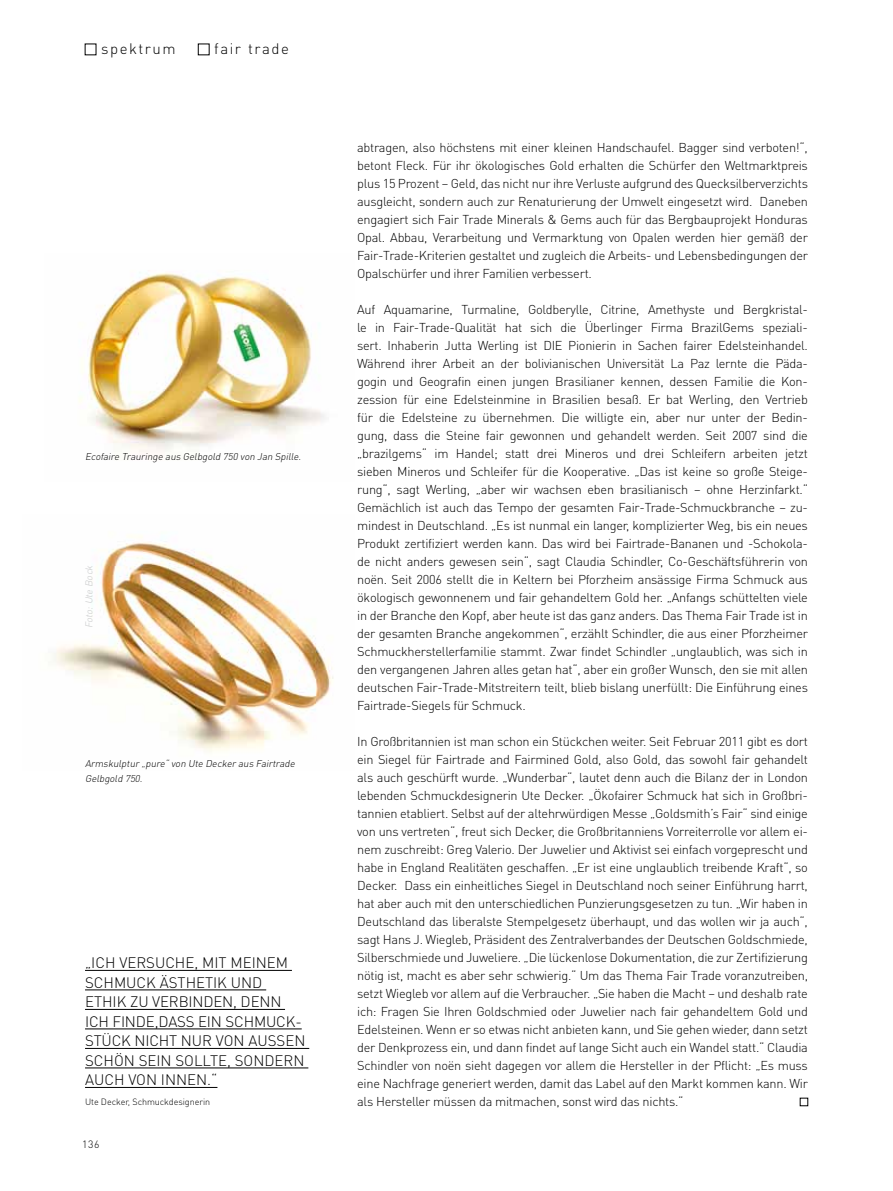
<style>
.page{position:relative;width:893px;height:1191px;background:#fff}
.page>*{position:absolute;margin:0;border:0;box-sizing:border-box;transform-origin:0 0}
.t1{font:300 15px "DIN Pro";letter-spacing:.1em;color:#000}
.t2{font:300 12.75px/18px "DIN Pro";letter-spacing:-.02em;color:#000;text-align:justify}
.t3{font:300 10.5px "DIN Pro";color:#000}
.t4{font:italic 300 9.75px/15px "DIN Pro";color:#000}
.t5{font:italic 300 9.75px "DIN Pro";color:#c6c7c8}
.t6{font:300 9px "DIN Pro";letter-spacing:-.005em;color:#000}
</style>
<div class="page">
<div style="left:198px;top:44px;width:11px;height:11px;border:1px solid #000"></div>
<img style="left:53px;top:535px;width:281px;height:217px">
<img style="left:79px;top:272px;width:246px;height:180px">
<hr style="left:85px;top:970px;width:207px;height:1px;background:#000">
<hr style="left:85px;top:989px;width:181px;height:1px;background:#000">
<hr style="left:85px;top:1009px;width:200px;height:1px;background:#000">
<hr style="left:85px;top:1028px;width:217px;height:1px;background:#000">
<hr style="left:85px;top:1048px;width:224px;height:1px;background:#000">
<hr style="left:85px;top:1067px;width:223px;height:1px;background:#000">
<hr style="left:85px;top:1087px;width:132px;height:1px;background:#000">
<p class="t1" style="left:101px;top:39px;width:76px">spektrum</p>
<p class="t1" style="left:214px;top:39px;width:76px">fair trade</p>
<p class="t4" style="left:85px;top:448px;width:220px">Ecofaire Trauringe aus Gelbgold 750 von Jan Spille.</p>
<p class="t5" style="left:83px;top:628px;width:66px;rotate:-90deg">Foto:Ute Bock</p>
<p class="t4" style="left:85px;top:756px;width:213px">Armskulptur„pure“ von Ute Deckeraus Fairtrade<br>Gelbgold 750.</p>
<p class="t1" style="left:85px;top:953px;width:15px">„ich</p>
<p class="t1" style="left:119px;top:953px;width:11px">versuche</p>
<p class="t1" style="left:194px;top:953px;width:17px">, mit</p>
<p class="t1" style="left:230px;top:953px;width:11px">meinem</p>
<p class="t1" style="left:85px;top:973px;width:11px">schmuck</p>
<p class="t1" style="left:160px;top:973px;width:10px">ästhetik</p>
<p class="t1" style="left:231px;top:973px;width:11px">und</p>
<p class="t1" style="left:85px;top:992px;width:9px">ethik</p>
<p class="t1" style="left:130px;top:992px;width:32px">zu verbinden</p>
<p class="t1" style="left:233px;top:992px;width:18px">, denn</p>
<p class="t1" style="left:85px;top:1012px;width:8px">ich</p>
<p class="t1" style="left:113px;top:1012px;width:9px">finde</p>
<p class="t1" style="left:155px;top:1012px;width:14px">,dass</p>
<p class="t1" style="left:198px;top:1012px;width:8px">ein</p>
<p class="t1" style="left:225px;top:1012px;width:11px">schmuck</p>
<p class="t1" style="left:295px;top:1012px;width:8px">-</p>
<p class="t1" style="left:85px;top:1031px;width:59px">stück nicht</p>
<p class="t1" style="left:181px;top:1031px;width:11px">nur</p>
<p class="t1" style="left:216px;top:1031px;width:10px">von</p>
<p class="t1" style="left:248px;top:1031px;width:47px">auSSen</p>
<p class="t1" style="left:85px;top:1051px;width:11px">schön</p>
<p class="t1" style="left:139px;top:1051px;width:9px">sein</p>
<p class="t1" style="left:175px;top:1051px;width:10px">sollte</p>
<p class="t1" style="left:227px;top:1051px;width:19px">, sondern</p>
<p class="t1" style="left:85px;top:1070px;width:11px">auch</p>
<p class="t1" style="left:128px;top:1070px;width:10px">von</p>
<p class="t1" style="left:161px;top:1070px;width:10px">innen</p>
<p class="t1" style="left:207px;top:1070px;width:12px">.“</p>
<p class="t6" style="left:85px;top:1096px;width:127px">Ute Decker, Schmuckdesignerin</p>
<p class="t3" style="left:82px;top:1137px;width:19px">136</p>
<p class="t2" style="left:357px;top:138px;width:452px">abtragen, also höchstens mit einer kleinen Handschaufel. Bagger sind verboten!“, betont Fleck. Für ihr ökologisches Gold erhalten die Schürfer den Weltmarktpreis plus 15 Prozent – Geld, das nicht nur ihre Verluste aufgrund des Quecksilberverzichts ausgleicht, sondern auch zur Renaturierung der Umwelt eingesetzt wird. Daneben engagiert sich Fair Trade Minerals &amp; Gems auch für das Bergbauprojekt Honduras Opal. Abbau, Verarbeitung und Vermarktung von Opalen werden hier gemäß der Fair-Trade-Kriterien gestaltet und zugleich die Arbeits- und Lebensbedingungen der Opalschürfer und ihrer Familien verbessert.</p>
<p class="t2" style="left:357px;top:300px;width:452px">Auf Aquamarine, Turmaline, Goldberylle, Citrine, Amethyste und Bergkristal&shy;le in Fair-Trade-Qualität hat sich die Ü berlinger Firma BrazilGems speziali&shy;sert. Inhaberin Jutta Werling ist DIE Pionierin in Sachen fairer Edelsteinhandel.<br>Während ihrer Arbeit an der bolivianischen Universität La Paz lernte die Päda&shy;gogin und Geografin einen jungen Brasilianer kennen, dessen Familie die Kon&shy;zession für eine Edelsteinmine in Brasilien besaß. Er bat Werling, den Vertrieb für die Edelsteine zu übernehmen. Die willigte ein, aber nur unter der Bedin&shy;gung, dass die Steine fair gewonnen und gehandelt werden. Seit 2007 sind die „brazilgems“ im Handel; statt drei Mineros und drei Schleifern arbeiten jetzt sieben Mineros und Schleifer für die Kooperative. „Das ist keine so große Steige&shy;rung“, sagt Werling, „aber wir wachsen eben brasilianisch – ohne Herzinfarkt.“ Gemächlich ist auch das Tempo der gesamten Fair-Trade-Schmuckbranche – zu&shy;mindest in Deutschland. „Es ist nunmal ein langer, komplizierter Weg, bis ein neues Produkt zertifiziert werden kann. Das wird bei Fairtrade-Bananen und -Schokola&shy;de nicht anders gewesen sein“, sagt Claudia Schindler, Co-Geschäftsführerin von noën. Seit 2006 stellt die in Keltern bei Pforzheim ansässige Firma Schmuck aus ökologisch gewonnenem und fair gehandeltem Gold her. „Anfangs schüttelten viele in der Branche den Kopf, aber heute ist das ganz anders. Das Thema Fair Trade ist in der gesamten Branche angekommen“, erzählt Schindler, die aus einer Pforzheimer Schmuckherstellerfamilie stammt. Zwar findet Schindler „unglaublich, was sich in den vergangenen Jahren alles getan hat“, aber ein großer Wunsch, den sie mit allen deutschen Fair-Trade-Mitstreitern teilt, blieb bislang unerfüllt: Die Einführung eines Fairtrade-Siegels für Schmuck.</p>
<p class="t2" style="left:357px;top:732px;width:452px">In Großbritannien ist man schon ein Stückchen weiter. Seit Februar 2011 gibt es dort ein Siegel für Fairtrade and Fairmined Gold, also Gold, das sowohl fair gehandelt als auch geschürft wurde. „Wunderbar“, lautet denn auch die Bilanz der in London lebenden Schmuckdesignerin Ute Decker. „Ökofairer Schmuck hat sich in Großbri&shy;tannien etabliert. Selbst auf der altehrwürdigen Messe „Goldsmith’s Fair“ sind einige von uns vertreten“, freut sich Decker, die Großbritanniens Vorreiterrolle vor allem ei&shy;nem zuschreibt: Greg Valerio. Der Juwelier und Aktivist sei einfach vorgeprescht und habe in England Realitäten geschaffen. „Er ist eine unglaublich treibende Kraft“, so Decker. Dass ein einheitliches Siegel in Deutschland noch seiner Einführung harrt, hat aber auch mit den unterschiedlichen Punzierungsgesetzen zu tun. „Wir haben in Deutschland das liberalste Stempelgesetz überhaupt, und das wollen wir ja auch“, sagt Hans J. Wiegleb, Präsident des Zentralverbandes der Deutschen Goldschmiede, Silberschmiede und Juweliere. „Die lückenlose Dokumentation, die zur Zertifizierung nötig ist, macht es aber sehr schwierig.“ Um das Thema Fair Trade voranzutreiben, setzt Wiegleb vor allem auf die Verbraucher. „Sie haben die Macht – und deshalb rate ich: Fragen Sie Ihren Goldschmied oder Juwelier nach fair gehandeltem Gold und Edelsteinen. Wenn er so etwas nicht anbieten kann, und Sie gehen wieder, dann setzt der Denkprozess ein, und dann findet auf lange Sicht auch ein Wandel statt.“ Claudia Schindler von noën sieht dagegen vor allem die Hersteller in der Pflicht: „Es muss eine Nachfrage generiert werden, damit das Label auf den Markt kommen kann. Wir als Hersteller müssen da mitmachen, sonst wird das nichts.“</p>
</div>
